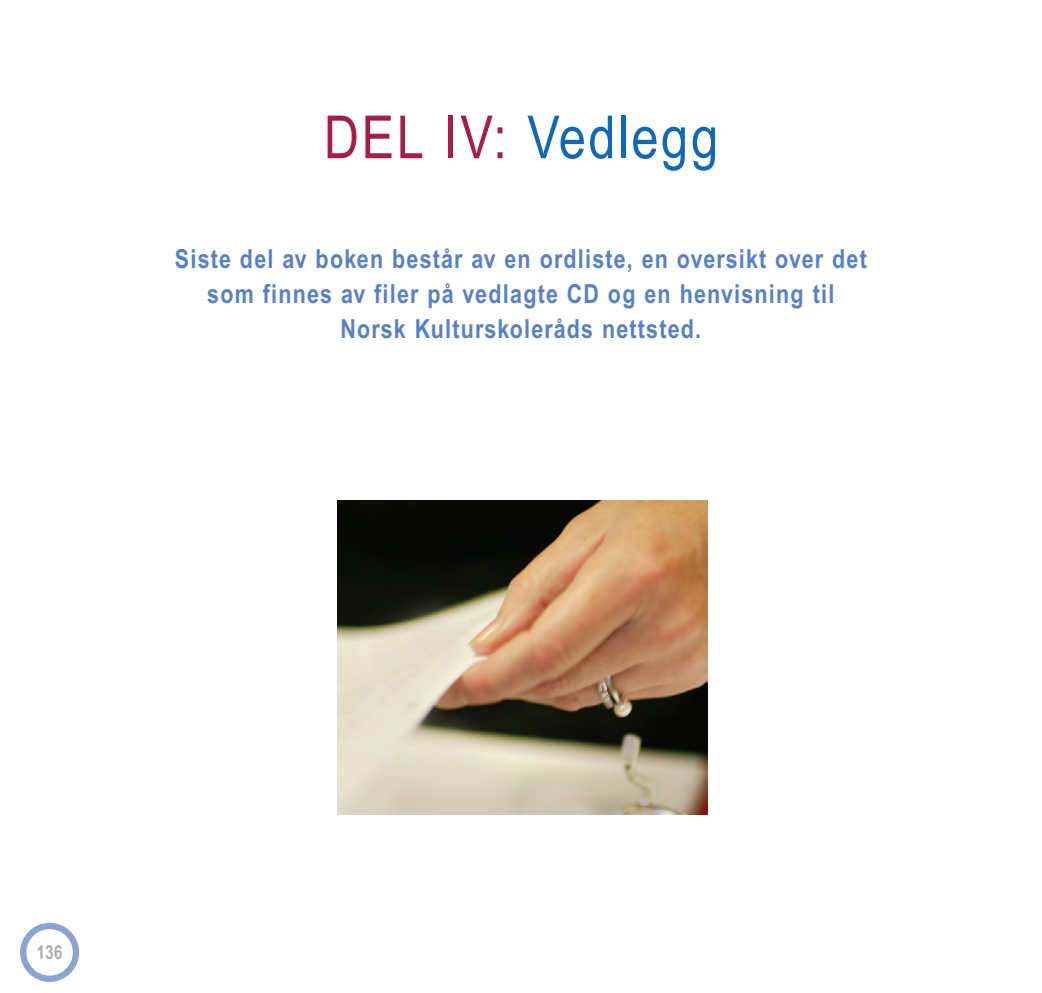
<style>
.page{position:relative;width:1042px;height:993px;background:#fff}
.page>*{position:absolute;margin:0;border:0;box-sizing:border-box;transform-origin:0 0}
.t1{font:59.5px "Arial Narrow";letter-spacing:.045em;color:#1468b3}
.t2{font:700 26.25px/35px "Arial Narrow";letter-spacing:.045em;color:#5981c1;text-align:center}
.t3{font:700 19.25px "Arial Narrow";color:#aeafb3}
.s1{color:#a21e4b}
</style>
<div class="page">
<div style="left:20px;top:922px;width:59px;height:59px;border:6px solid #8ba4d4;border-radius:50%"></div>
<img style="left:337px;top:500px;width:370px;height:314px">
<h1 class="t1" style="left:324px;top:116px;width:396px"><span class="s1">DEL IV:</span> Vedlegg</h1>
<p class="t2" style="left:175px;top:243px;width:693px">Siste del av boken består av en ordliste, en oversikt over det som finnes av filer på vedlagte CD og en henvisning til<br>Norsk Kulturskoleråds nettsted.</p>
<p class="t3" style="left:37px;top:944px;width:28px">136</p>
</div>
